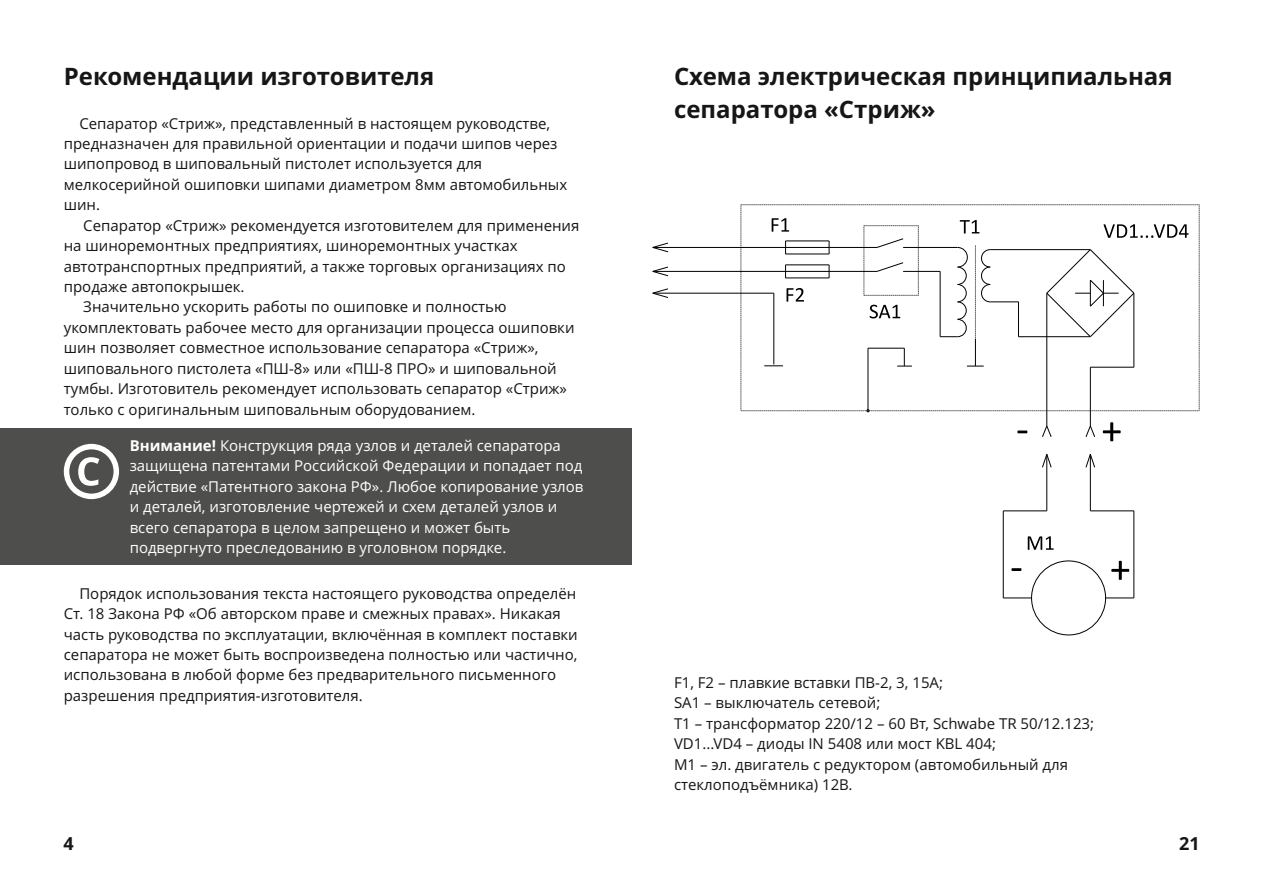
<style>
.page{position:relative;width:1263px;height:893px;background:#fff}
.page>*{position:absolute;margin:0;border:0;box-sizing:border-box;transform-origin:0 0}
.t1{font:700 24px/32.7px "Open Sans";color:#151616}
.t2{font:700 18px "Open Sans";color:#151616}
.t3{font:15px/20.4px "Open Sans";color:#151616}
.t4{font:15px/20.4px "Open Sans";color:#fff}
.s1{font-weight:700}
</style>
<div class="page">
<div style="left:0;top:428px;width:631px;height:136px;background:#4e4e4d"></div>
<div style="left:64px;top:444px;width:55px;height:55px;background:#fff;border-radius:50%"></div>
<div style="left:69px;top:449px;width:45px;height:45px;background:#4e4e4d;border-radius:50%"></div>
<svg style="left:78px;top:457px;width:21px;height:29px"></svg>
<hr style="left:653px;top:247px;width:132px;height:1px;background:#000">
<hr style="left:653px;top:271px;width:132px;height:1px;background:#000">
<hr style="left:653px;top:293px;width:121px;height:1px;background:#000">
<svg style="left:652px;top:243px;width:16px;height:9px"></svg>
<svg style="left:652px;top:267px;width:16px;height:9px"></svg>
<svg style="left:652px;top:288px;width:16px;height:10px"></svg>
<hr style="left:1090px;top:367px;width:1px;height:59px;background:#000">
<hr style="left:1046px;top:293px;width:1px;height:133px;background:#000">
<svg style="left:1042px;top:426px;width:9px;height:11px"></svg>
<svg style="left:1085px;top:426px;width:10px;height:11px"></svg>
<hr style="left:1046px;top:454px;width:1px;height:57px;background:#000">
<hr style="left:1090px;top:454px;width:1px;height:57px;background:#000">
<hr style="left:1090px;top:511px;width:44px;height:1px;background:#000">
<hr style="left:1133px;top:511px;width:1px;height:87px;background:#000">
<svg style="left:1106px;top:598px;width:28px;height:1px"></svg>
<hr style="left:1003px;top:511px;width:44px;height:1px;background:#000">
<hr style="left:1003px;top:511px;width:1px;height:87px;background:#000">
<svg style="left:1003px;top:598px;width:28px;height:1px"></svg>
<svg style="left:1042px;top:454px;width:9px;height:14px"></svg>
<svg style="left:1085px;top:454px;width:10px;height:14px"></svg>
<div style="left:1031px;top:561px;width:75px;height:74px;border:1px solid #000;border-radius:50%"></div>
<svg style="left:741px;top:204px;width:459px;height:208px"></svg>
<svg style="left:1028px;top:536px;width:26px;height:14px"></svg>
<svg style="left:1103px;top:422px;width:18px;height:19px"></svg>
<svg style="left:1111px;top:561px;width:18px;height:19px"></svg>
<svg style="left:1011px;top:568px;width:10px;height:3px"></svg>
<svg style="left:1017px;top:430px;width:10px;height:3px"></svg>
<h1 class="t1" style="left:64px;top:62px;width:372px">Рекомендации изготовителя</h1>
<p class="t3" style="left:64px;top:114px;width:505px;text-indent:16px">Сепаратор «Стриж», представленный в настоящем руководстве, предназначен для правильной ориентации и подачи шипов через шипопровод в шиповальный пистолет используется для мелкосерийной ошиповки шипами диаметром 8мм автомобильных шин.</p>
<p class="t3" style="left:83px;top:217px;width:498px">Сепаратор «Стриж» рекомендуется изготовителем для применения</p>
<p class="t3" style="left:64px;top:237px;width:455px">на шиноремонтных предприятиях, шиноремонтных участках</p>
<p class="t3" style="left:64px;top:257px;width:504px">автотранспортных предприятий, а также торговых организациях по</p>
<p class="t3" style="left:64px;top:278px;width:182px">продаже автопокрышек.</p>
<p class="t3" style="left:83px;top:298px;width:425px">Значительно ускорить работы по ошиповке и полностью</p>
<p class="t3" style="left:64px;top:319px;width:512px">укомплектовать рабочее место для организации процесса ошиповки</p>
<p class="t3" style="left:64px;top:339px;width:476px">шин позволяет совместное использование сепаратора «Стриж»,</p>
<p class="t3" style="left:64px;top:360px;width:494px">шиповального пистолета «ПШ-8» или «ПШ-8 ПРО» и шиповальной</p>
<p class="t3" style="left:64px;top:380px;width:505px">тумбы. Изготовитель рекомендует использовать сепаратор «Стриж»</p>
<p class="t3" style="left:64px;top:400px;width:413px">только с оригинальным шиповальным оборудованием.</p>
<p class="t4" style="left:130px;top:437px;width:455px"><span class="s1">Внимание!</span> Конструкция ряда узлов и деталей сепаратора защищена патентами Российской Федерации и попадает под действие «Патентного закона РФ». Любое копирование узлов и деталей, изготовление чертежей и схем деталей узлов и всего сепаратора в целом запрещено и может быть подвергнуто преследованию в уголовном порядке.</p>
<p class="t3" style="left:64px;top:584px;width:515px;text-indent:16px">Порядок использования текста настоящего руководства определён Ст. 18 Закона РФ «Об авторском праве и смежных правах». Никакая часть руководства по эксплуатации, включённая в комплект поставки сепаратора не может быть воспроизведена полностью или частично, использована в любой форме без предварительного письменного разрешения предприятия-изготовителя.</p>
<h1 class="t1" style="left:674px;top:62px;width:500px">Схема электрическая принципиальная сепаратора «Стриж»</h1>
<p class="t3" style="left:674px;top:674px;width:422px">F1, F2 – плавкие вставки ПВ-2, 3, 15А;<br>SA1 – выключатель сетевой;<br>T1 – трансформатор 220/12 – 60 Вт, Schwabe TR 50/12.123; VD1...VD4 – диоды IN 5408 или мост KBL 404;<br>M1 – эл. двигатель с редуктором (автомобильный для стеклоподъёмника) 12В.</p>
<p class="t2" style="left:63px;top:837px;width:12px">4</p>
<p class="t2" style="left:1179px;top:836px;width:22px">21</p>
</div>
